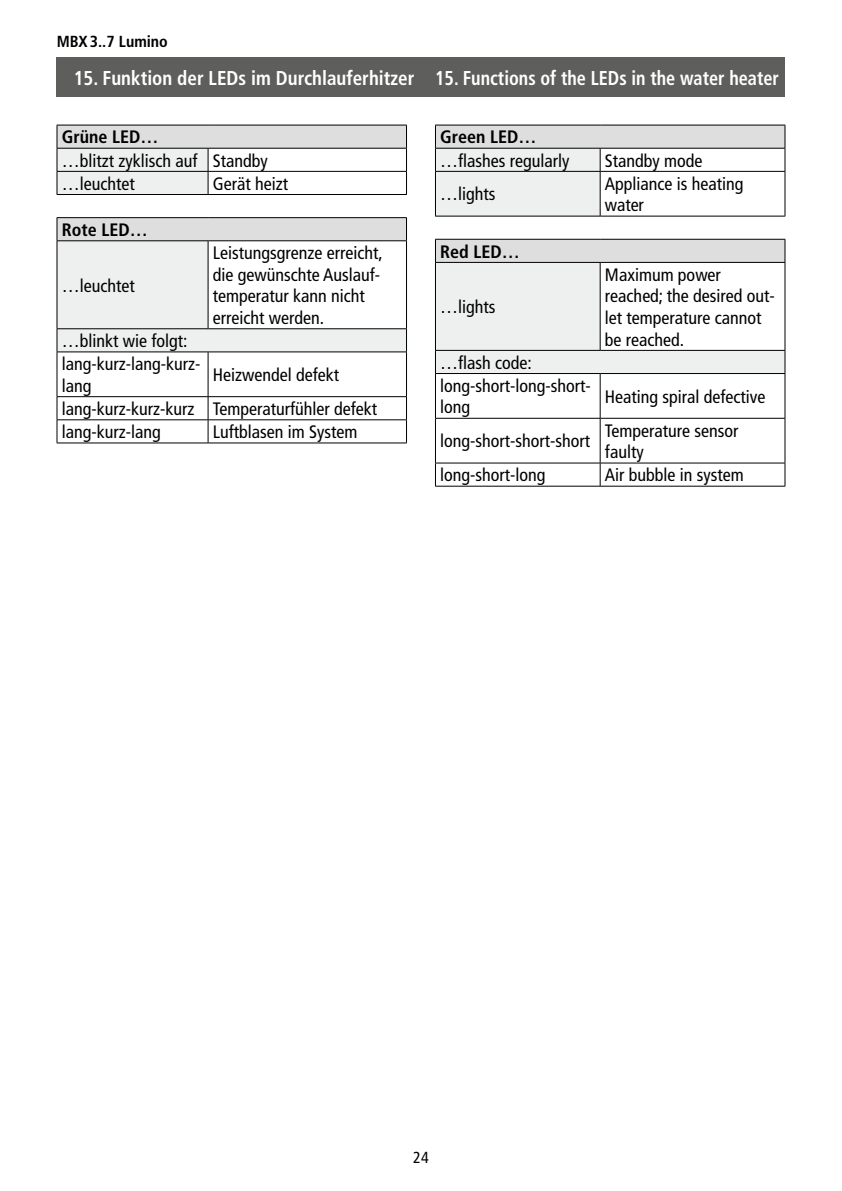
<style>
.page{position:relative;width:842px;height:1191px;background:#fff}
.page>*{position:absolute;margin:0;border:0;box-sizing:border-box;transform-origin:0 0}
.t1{font:700 condensed 20px "Frutiger LT Std";color:#fff;scale:.95 1}
.t2{font:condensed 18px/21.6px "Frutiger LT Std";color:#000}
.t3{font:700 condensed 18px "Frutiger LT Std";color:#000}
.t4{font:700 condensed 16px "Frutiger LT Std";color:#000}
.t5{font:condensed 16px "Frutiger LT Std";color:#000}
</style>
<div class="page">
<div style="left:57px;top:57px;width:728px;height:39px;background:#5e5e5d"></div>
<div style="left:58px;top:126px;width:348px;height:22px;background:#dedede"></div>
<svg style="left:58px;top:149px;width:348px;height:202px"></svg>
<hr style="left:57px;top:125px;width:151px;height:1px;background:#000">
<hr style="left:208px;top:125px;width:199px;height:1px;background:#000">
<hr style="left:57px;top:148px;width:151px;height:1px;background:#000">
<hr style="left:208px;top:148px;width:199px;height:1px;background:#000">
<hr style="left:57px;top:171px;width:151px;height:1px;background:#000">
<svg style="left:57px;top:125px;width:1px;height:69px"></svg>
<hr style="left:208px;top:171px;width:199px;height:1px;background:#000">
<svg style="left:208px;top:148px;width:1px;height:46px"></svg>
<svg style="left:406px;top:125px;width:1px;height:69px"></svg>
<hr style="left:57px;top:194px;width:151px;height:1px;background:#000">
<hr style="left:208px;top:194px;width:199px;height:1px;background:#000">
<hr style="left:57px;top:217px;width:151px;height:1px;background:#000">
<svg style="left:57px;top:218px;width:1px;height:22px"></svg>
<hr style="left:208px;top:217px;width:199px;height:1px;background:#000">
<svg style="left:406px;top:218px;width:1px;height:22px"></svg>
<hr style="left:57px;top:240px;width:151px;height:1px;background:#000">
<hr style="left:57px;top:241px;width:1px;height:87px;background:#000">
<hr style="left:208px;top:240px;width:199px;height:1px;background:#000">
<hr style="left:208px;top:241px;width:1px;height:87px;background:#000">
<hr style="left:406px;top:241px;width:1px;height:87px;background:#000">
<hr style="left:57px;top:328px;width:151px;height:1px;background:#000">
<svg style="left:57px;top:329px;width:1px;height:22px"></svg>
<hr style="left:208px;top:328px;width:199px;height:1px;background:#000">
<svg style="left:406px;top:329px;width:1px;height:22px"></svg>
<hr style="left:57px;top:351px;width:151px;height:1px;background:#000">
<hr style="left:57px;top:352px;width:1px;height:44px;background:#000">
<hr style="left:208px;top:351px;width:199px;height:1px;background:#000">
<hr style="left:208px;top:352px;width:1px;height:44px;background:#000">
<hr style="left:406px;top:352px;width:1px;height:44px;background:#000">
<hr style="left:57px;top:396px;width:151px;height:1px;background:#000">
<hr style="left:208px;top:396px;width:199px;height:1px;background:#000">
<hr style="left:57px;top:419px;width:151px;height:1px;background:#000">
<svg style="left:57px;top:397px;width:1px;height:45px"></svg>
<hr style="left:208px;top:419px;width:199px;height:1px;background:#000">
<svg style="left:208px;top:397px;width:1px;height:45px"></svg>
<svg style="left:406px;top:397px;width:1px;height:45px"></svg>
<hr style="left:57px;top:442px;width:151px;height:1px;background:#000">
<hr style="left:208px;top:442px;width:199px;height:1px;background:#000">
<div style="left:436px;top:126px;width:349px;height:22px;background:#dedede"></div>
<svg style="left:435px;top:149px;width:350px;height:224px"></svg>
<hr style="left:435px;top:125px;width:165px;height:1px;background:#000">
<hr style="left:600px;top:125px;width:185px;height:1px;background:#000">
<hr style="left:435px;top:148px;width:165px;height:1px;background:#000">
<svg style="left:435px;top:125px;width:1px;height:46px"></svg>
<hr style="left:600px;top:148px;width:185px;height:1px;background:#000">
<svg style="left:600px;top:148px;width:1px;height:23px"></svg>
<svg style="left:785px;top:125px;width:1px;height:46px"></svg>
<hr style="left:435px;top:171px;width:165px;height:1px;background:#000">
<hr style="left:435px;top:172px;width:1px;height:44px;background:#000">
<hr style="left:600px;top:171px;width:185px;height:1px;background:#000">
<hr style="left:600px;top:172px;width:1px;height:44px;background:#000">
<hr style="left:785px;top:172px;width:1px;height:44px;background:#000">
<hr style="left:435px;top:216px;width:165px;height:1px;background:#000">
<hr style="left:600px;top:216px;width:185px;height:1px;background:#000">
<hr style="left:435px;top:239px;width:165px;height:1px;background:#000">
<svg style="left:435px;top:239px;width:1px;height:23px"></svg>
<hr style="left:600px;top:239px;width:185px;height:1px;background:#000">
<svg style="left:785px;top:239px;width:1px;height:23px"></svg>
<hr style="left:435px;top:262px;width:165px;height:1px;background:#000">
<hr style="left:435px;top:263px;width:1px;height:87px;background:#000">
<hr style="left:600px;top:262px;width:185px;height:1px;background:#000">
<hr style="left:600px;top:263px;width:1px;height:87px;background:#000">
<hr style="left:785px;top:263px;width:1px;height:87px;background:#000">
<hr style="left:435px;top:350px;width:165px;height:1px;background:#000">
<svg style="left:435px;top:351px;width:1px;height:22px"></svg>
<hr style="left:600px;top:350px;width:185px;height:1px;background:#000">
<svg style="left:785px;top:351px;width:1px;height:22px"></svg>
<hr style="left:435px;top:373px;width:165px;height:1px;background:#000">
<hr style="left:435px;top:374px;width:1px;height:44px;background:#000">
<hr style="left:600px;top:373px;width:185px;height:1px;background:#000">
<hr style="left:600px;top:374px;width:1px;height:44px;background:#000">
<hr style="left:785px;top:374px;width:1px;height:44px;background:#000">
<hr style="left:435px;top:418px;width:165px;height:1px;background:#000">
<hr style="left:435px;top:418px;width:1px;height:45px;background:#000">
<hr style="left:600px;top:418px;width:185px;height:1px;background:#000">
<hr style="left:600px;top:418px;width:1px;height:45px;background:#000">
<hr style="left:785px;top:418px;width:1px;height:45px;background:#000">
<hr style="left:435px;top:463px;width:165px;height:1px;background:#000">
<svg style="left:435px;top:463px;width:1px;height:23px"></svg>
<hr style="left:600px;top:463px;width:185px;height:1px;background:#000">
<svg style="left:600px;top:463px;width:1px;height:23px"></svg>
<svg style="left:785px;top:463px;width:1px;height:23px"></svg>
<hr style="left:435px;top:486px;width:165px;height:1px;background:#000">
<hr style="left:600px;top:486px;width:185px;height:1px;background:#000">
<p class="t4" style="left:57px;top:32px;width:113px">MBX3..7 Lumino</p>
<p class="t1" style="left:74px;top:66px;width:744px">15. Funktion der LEDs im Durchlauferhitzer 15. Functions of the LEDs in the water heater</p>
<p class="t3" style="left:62px;top:126px;width:98px">Grüne LED…</p>
<p class="t2" style="left:62px;top:149px;width:208px;line-height:23.2px">…blitzt zyklisch auf Standby …leuchtet</p>
<p class="t2" style="left:213px;top:173px;width:77px">Gerät heizt</p>
<p class="t3" style="left:62px;top:219px;width:88px">Rote LED…</p>
<p class="t2" style="left:62px;top:275px;width:74px">…leuchtet</p>
<p class="t2" style="left:213px;top:242px;width:171px">Leistungsgrenze erreicht, die gewünschte Auslauf&shy;temperatur kann nicht erreicht werden.</p>
<p class="t2" style="left:62px;top:330px;width:140px;line-height:22.4px">…blinkt wie folgt: lang-kurz-lang-kurz&shy;lang</p>
<p class="t2" style="left:62px;top:358px;width:317px;line-height:34px;text-indent:151px">Heizwendel defekt lang-kurz-kurz-kurz Temperaturfühler defekt</p>
<p class="t2" style="left:62px;top:421px;width:100px">lang-kurz-lang</p>
<p class="t2" style="left:213px;top:421px;width:146px">Luftblasen im System</p>
<p class="t3" style="left:440px;top:126px;width:98px">Green LED…</p>
<p class="t2" style="left:440px;top:150px;width:131px">…flashes regularly</p>
<p class="t2" style="left:605px;top:150px;width:99px">Standby mode</p>
<p class="t2" style="left:440px;top:183px;width:57px">…lights</p>
<p class="t2" style="left:605px;top:173px;width:140px">Appliance is heating water</p>
<p class="t3" style="left:440px;top:241px;width:81px">Red LED…</p>
<p class="t2" style="left:440px;top:296px;width:57px">…lights</p>
<p class="t2" style="left:440px;top:351px;width:152px;line-height:22.4px">…flash code: long-short-long-short&shy;long</p>
<p class="t2" style="left:605px;top:264px;width:171px">Maximum power reached; the desired out&shy;let temperature cannot be reached.</p>
<p class="t2" style="left:605px;top:386px;width:162px">Heating spiral defective</p>
<p class="t2" style="left:440px;top:430px;width:151px">long-short-short-short</p>
<p class="t2" style="left:605px;top:419px;width:135px">Temperature sensor faulty</p>
<p class="t2" style="left:440px;top:464px;width:107px">long-short-long</p>
<p class="t2" style="left:605px;top:464px;width:140px">Air bubble in system</p>
<p class="t5" style="left:413px;top:1148px;width:17px">24</p>
</div>
